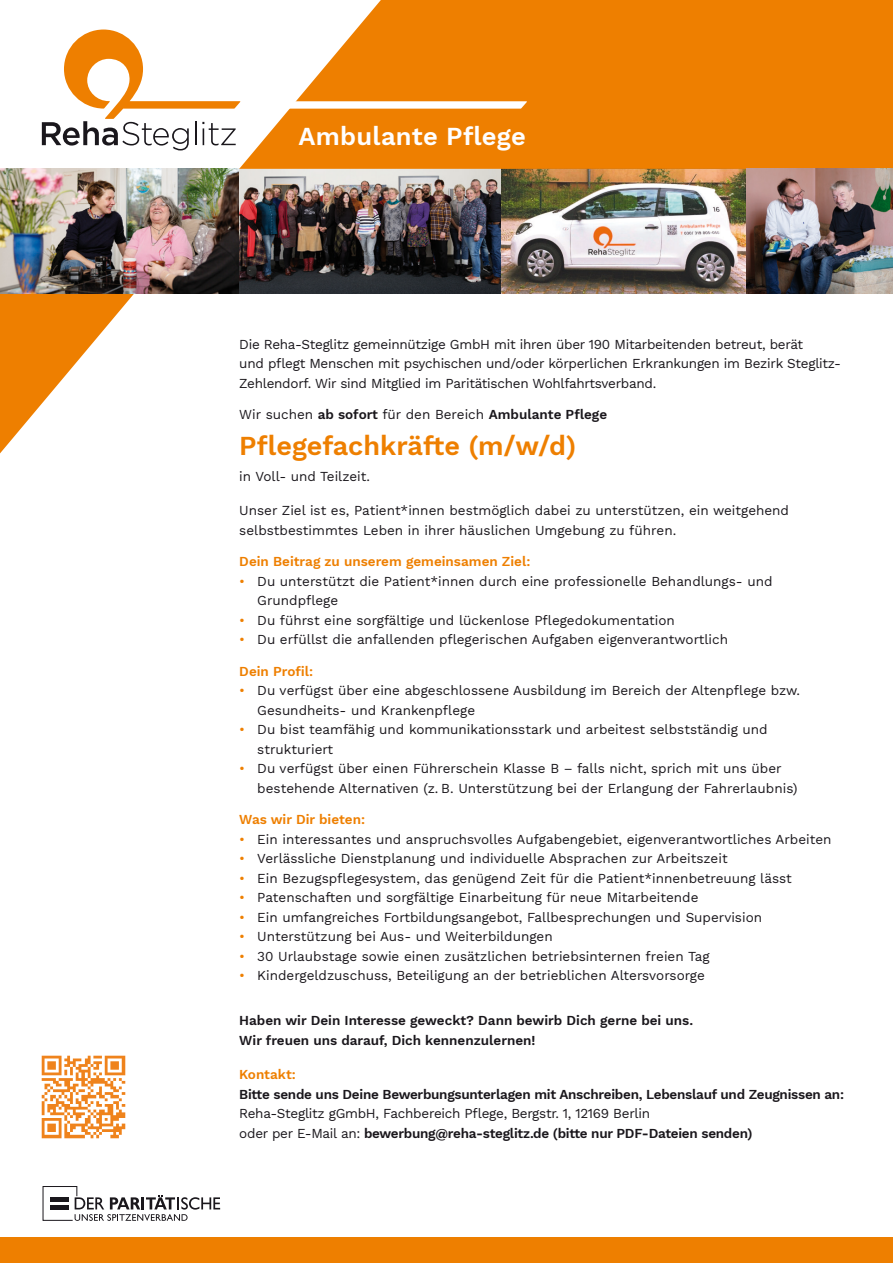
<style>
.page{position:relative;width:893px;height:1263px;background:#fff}
.page>*{position:absolute;margin:0;border:0;box-sizing:border-box;transform-origin:0 0}
.t1{font:600 27px "Work Sans";color:#ee7f00}
.Fließtext{font:600 25.5px "Work Sans";letter-spacing:.01em;color:#fff}
.t2{font:13.5px/19.5px "Work Sans";color:#1a171c}
.t3{font:13.5px/19.5px "Work Sans";letter-spacing:-.02em;color:#1a171c}
.t4{font:600 13.5px "Work Sans";letter-spacing:-.02em;color:#1a171c}
.t5{font:600 13.5px "Work Sans";color:#1a171c}
.t6{font:600 13.5px "Work Sans";color:#ee7f00}
.s1{font-weight:400}
.s2{color:#ee7f00}
</style>
<div class="page">
<svg style="left:0;top:293px;width:136px;height:160px"></svg>
<div style="left:0;top:1237px;width:893px;height:26px;background:#ee7f00"></div>
<svg style="left:43px;top:1186px;width:177px;height:35px"></svg>
<img style="left:0;top:169px;width:893px;height:124px">
<div style="left:239px;top:0;width:654px;height:169px;background:#ee7f00"></div>
<svg style="left:42px;top:30px;width:485px;height:120px"></svg>
<img style="left:42px;top:1055px;width:83px;height:84px">
<p class="Fließtext" style="left:298px;top:117px;width:229px">Ambulante Pflege</p>
<p class="t3" style="left:239px;top:334px;width:603px">Die Reha-Steglitz gemeinnützige GmbH mit ihren über 190 Mitarbeitenden betreut, berät<br>und pflegt Menschen mit psychischen und/oder körperlichen Erkrankungen im Bezirk Steglitz-<br>Zehlendorf. Wir sind Mitglied im Paritätischen Wohlfahrtsverband.</p>
<p class="t5" style="left:239px;top:404px;width:369px"><span class="s1">Wir suchen</span> ab sofort <span class="s1">für den Bereich</span> Ambulante Pflege</p>
<p class="t1" style="left:239px;top:425px;width:338px">Pflegefachkräfte (m/w/d)</p>
<p class="t2" style="left:239px;top:466px;width:132px">in Voll- und Teilzeit.</p>
<p class="t2" style="left:239px;top:500px;width:551px">Unser Ziel ist es, Patient*innen bestmöglich dabei zu unterstützen, ein weitgehend selbstbestimmtes Leben in ihrer häuslichen Umgebung zu führen.</p>
<p class="t6" style="left:239px;top:551px;width:293px">Dein Beitrag zu unserem gemeinsamen Ziel:</p>
<p class="t2" style="left:257px;top:571px;width:517px;text-indent:-18px"><span class="s2">•</span> Du unterstützt die Patient*innen durch eine professionelle Behandlungs- und<br>Grundpflege</p>
<p class="t2" style="left:239px;top:610px;width:437px"><span class="s2">•</span> Du führst eine sorgfältige und lückenlose Pflegedokumentation</p>
<p class="t2" style="left:239px;top:629px;width:490px"><span class="s2">•</span> Du erfüllst die anfallenden pflegerischen Aufgaben eigenverantwortlich</p>
<p class="t6" style="left:239px;top:661px;width:75px">Dein Profil:</p>
<p class="t2" style="left:257px;top:680px;width:544px;text-indent:-18px"><span class="s2">•</span> Du verfügst über eine abgeschlossene Ausbildung im Bereich der Altenpflege bzw.<br>Gesundheits- und Krankenpflege</p>
<p class="t2" style="left:257px;top:719px;width:512px;text-indent:-18px"><span class="s2">•</span> Du bist teamfähig und kommunikationsstark und arbeitest selbstständig und strukturiert</p>
<p class="t2" style="left:257px;top:758px;width:542px;text-indent:-18px"><span class="s2">•</span> Du verfügst über einen Führerschein Klasse B – falls nicht, sprich mit uns über bestehende Alternativen (z. B. Unterstützung bei der Erlangung der Fahrerlaubnis)</p>
<p class="t6" style="left:239px;top:809px;width:127px">Was wir Dir bieten:</p>
<p class="t2" style="left:239px;top:829px;width:594px"><span class="s2">•</span> Ein interessantes und anspruchsvolles Aufgabengebiet, eigenverantwortliches Arbeiten</p>
<p class="t2" style="left:239px;top:848px;width:490px"><span class="s2">•</span> Verlässliche Dienstplanung und individuelle Absprachen zur Arbeitszeit</p>
<p class="t2" style="left:239px;top:868px;width:554px"><span class="s2">•</span> Ein Bezugspflegesystem, das genügend Zeit für die Patient*innenbetreuung lässt</p>
<p class="t2" style="left:239px;top:887px;width:461px"><span class="s2">•</span> Patenschaften und sorgfältige Einarbeitung für neue Mitarbeitende</p>
<p class="t2" style="left:239px;top:907px;width:524px"><span class="s2">•</span> Ein umfangreiches Fortbildungsangebot, Fallbesprechungen und Supervision</p>
<p class="t2" style="left:239px;top:926px;width:315px"><span class="s2">•</span> Unterstützung bei Aus- und Weiterbildungen</p>
<p class="t2" style="left:239px;top:946px;width:472px"><span class="s2">•</span> 30 Urlaubstage sowie einen zusätzlichen betriebsinternen freien Tag</p>
<p class="t2" style="left:239px;top:965px;width:467px"><span class="s2">•</span> Kindergeldzuschuss, Beteiligung an der betrieblichen Altersvorsorge</p>
<p class="t5" style="left:239px;top:1010px;width:455px">Haben wir Dein Interesse geweckt? Dann bewirb Dich gerne bei uns.</p>
<p class="t5" style="left:239px;top:1030px;width:298px">Wir freuen uns darauf, Dich kennenzulernen!</p>
<p class="t6" style="left:239px;top:1064px;width:58px">Kontakt:</p>
<p class="t4" style="left:239px;top:1084px;width:606px">Bitte sende uns Deine Bewerbungsunterlagen mit Anschreiben, Lebenslauf und Zeugnissen an:</p>
<p class="t3" style="left:239px;top:1103px;width:412px">Reha-Steglitz gGmbH, Fachbereich Pflege, Bergstr. 1, 12169 Berlin</p>
<p class="t4" style="left:239px;top:1123px;width:515px"><span class="s1">oder per E-Mail an:</span> bewerbung@reha-steglitz.de (bitte nur PDF-Dateien senden)</p>
</div>
